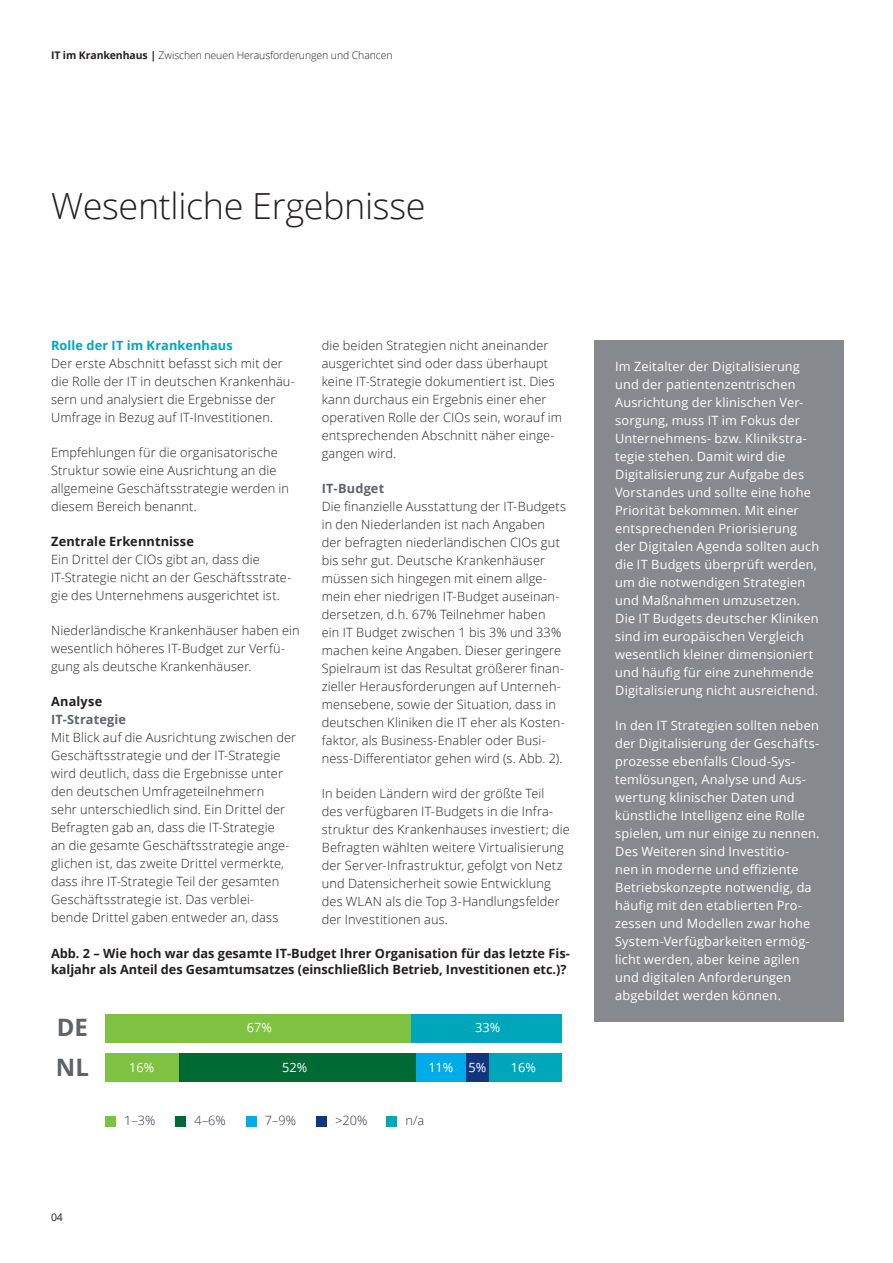
<style>
.page{position:relative;width:893px;height:1263px;background:#fff}
.page>*{position:absolute;margin:0;border:0;box-sizing:border-box;transform-origin:0 0}
.t1{font:300 36px "Open Sans";letter-spacing:-.01em;color:#231f20}
.t2{font:700 24px/39.9px "Open Sans";color:#5f6369}
.t3{font:300 12.75px/18px "Open Sans";letter-spacing:.01em;color:#231f20}
.t4{font:12.75px/18px "Open Sans";letter-spacing:.015em;color:#fff}
.t5{font:700 12.75px/16.5px "Open Sans";color:#231f20}
.t6{font:700 12.75px "Open Sans";letter-spacing:.01em;color:#00a6b9}
.t7{font:700 12.75px "Open Sans";letter-spacing:.015em;color:#5f6369}
.t8{font:300 12.75px "Open Sans";color:#323640}
.t9{font:700 12.75px "Open Sans";letter-spacing:.02em;color:#231f20}
.t10{font:300 10.5px "Open Sans";letter-spacing:-.01em;color:#231f20}
.t11{font:10.5px "Open Sans";color:#231f20}
.s1{font-weight:700}
</style>
<div class="page">
<div style="left:594px;top:340px;width:249px;height:681px;background:#868a8e"></div>
<div style="left:105px;top:1116px;width:11px;height:10px;background:#7fc241"></div>
<div style="left:175px;top:1116px;width:11px;height:10px;background:#006a35"></div>
<div style="left:246px;top:1116px;width:10px;height:10px;background:#00abe7"></div>
<div style="left:316px;top:1116px;width:11px;height:10px;background:#11367e"></div>
<div style="left:386px;top:1116px;width:11px;height:10px;background:#00a6b9"></div>
<div style="left:411px;top:1014px;width:150px;height:28px;background:#00a6b9"></div>
<div style="left:488px;top:1053px;width:73px;height:28px;background:#00a6b9"></div>
<div style="left:466px;top:1053px;width:22px;height:28px;background:#11367e"></div>
<div style="left:415px;top:1053px;width:51px;height:28px;background:#00abe7"></div>
<div style="left:178px;top:1053px;width:237px;height:28px;background:#006a35"></div>
<div style="left:105px;top:1014px;width:306px;height:28px;background:#7fc241"></div>
<div style="left:105px;top:1053px;width:73px;height:28px;background:#7fc241"></div>
<p class="t10" style="left:51px;top:48px;width:343px"><span class="s1">IT im Krankenhaus |</span> Zwischen neuen Herausforderungen und Chancen</p>
<h1 class="t1" style="left:51px;top:181px;width:376px">Wesentliche Ergebnisse</h1>
<p class="t6" style="left:51px;top:336px;width:183px">Rolle der IT im Krankenhaus</p>
<p class="t3" style="left:51px;top:354px;width:245px">Der erste Abschnitt befasst sich mit der die Rolle der IT in deutschen Krankenhäu&shy;sern und analysiert die Ergebnisse der Umfrage in Bezug auf IT-Investitionen.</p>
<p class="t3" style="left:51px;top:443px;width:240px">Empfehlungen für die organisatorische Struktur sowie eine Ausrichtung an die allgemeine Geschäftsstrategie werden in diesem Bereich benannt.</p>
<p class="t5" style="left:51px;top:533px;width:144px">Zentrale Erkenntnisse</p>
<p class="t3" style="left:51px;top:550px;width:242px">Ein Drittel der CIOs gibt an, dass die<br>IT-Strategie nicht an der Geschäftsstrate&shy;gie des Unternehmens ausgerichtet ist.</p>
<p class="t3" style="left:51px;top:621px;width:250px">Niederländische Krankenhäuser haben ein wesentlich höheres IT-Budget zur Verfü&shy;gung als deutsche Krankenhäuser.</p>
<p class="t9" style="left:51px;top:692px;width:53px">Analyse</p>
<p class="t7" style="left:51px;top:710px;width:77px">IT-Strategie</p>
<p class="t3" style="left:51px;top:728px;width:247px">Mit Blick auf die Ausrichtung zwischen der Geschäftsstrategie und der IT-Strategie wird deutlich, dass die Ergebnisse unter den deutschen Umfrageteilnehmern<br>sehr unterschiedlich sind. Ein Drittel der Befragten gab an, dass die IT-Strategie<br>an die gesamte Geschäftsstrategie ange&shy;glichen ist, das zweite Drittel vermerkte, dass ihre IT-Strategie Teil der gesamten Geschäftsstrategie ist. Das verblei-<br>bende Drittel gaben entweder an, dass</p>
<p class="t3" style="left:322px;top:336px;width:242px">die beiden Strategien nicht aneinander ausgerichtet sind oder dass überhaupt keine IT-Strategie dokumentiert ist. Dies kann durchaus ein Ergebnis einer eher operativen Rolle der CIOs sein, worauf im entsprechenden Abschnitt näher einge&shy;gangen wird.</p>
<p class="t7" style="left:322px;top:479px;width:64px">IT-Budget</p>
<p class="t3" style="left:322px;top:497px;width:246px">Die finanzielle Ausstattung der IT-Budgets in den Niederlanden ist nach Angaben der befragten niederländischen CIOs gut bis sehr gut. Deutsche Krankenhäuser müssen sich hingegen mit einem allge&shy;mein eher niedrigen IT-Budget auseinan&shy;dersetzen, d.h. 67% Teilnehmer haben ein IT Budget zwischen 1 bis 3% und 33% machen keine Angaben. Dieser geringere Spielraum ist das Resultat größerer finan&shy;zieller Herausforderungen auf Unterneh&shy;mensebene, sowie der Situation, dass in deutschen Kliniken die IT eher als Kosten&shy;faktor, als Business-Enabler oder Busi&shy;ness-Differentiator gehen wird (s. Abb. 2).</p>
<p class="t3" style="left:322px;top:784px;width:250px">In beiden Ländern wird der größte Teil<br>des verfügbaren IT-Budgets in die Infra&shy;struktur des Krankenhauses investiert; die Befragten wählten weitere Virtualisierung der Server-Infrastruktur, gefolgt von Netz und Datensicherheit sowie Entwicklung des WLAN als die Top 3-Handlungsfelder der Investitionen aus.</p>
<p class="t5" style="left:51px;top:944px;width:520px">Abb. 2 – Wie hoch war das gesamte IT-Budget Ihrer Organisation für das letzte Fis&shy;kaljahr als Anteil des Gesamtumsatzes (einschließlich Betrieb, Investitionen etc.)?</p>
<h2 class="t2" style="left:56px;top:1007px;width:35px">DE<br>NL</h2>
<p class="t11" style="left:51px;top:1210px;width:13px">04</p>
<p class="t4" style="left:247px;top:1018px;width:27px">67%</p>
<p class="t4" style="left:129px;top:1058px;width:27px">16%</p>
<p class="t4" style="left:282px;top:1058px;width:27px">52%</p>
<p class="t4" style="left:475px;top:1018px;width:27px">33%</p>
<p class="t4" style="left:428px;top:1058px;width:59px">11% 5%</p>
<p class="t4" style="left:511px;top:1058px;width:27px">16%</p>
<p class="t8" style="left:124px;top:1111px;width:33px">1–3%</p>
<p class="t8" style="left:194px;top:1111px;width:33px">4–6%</p>
<p class="t8" style="left:265px;top:1111px;width:33px">7–9%</p>
<p class="t8" style="left:335px;top:1111px;width:34px">&gt;20%</p>
<p class="t8" style="left:405px;top:1111px;width:20px">n/a</p>
<p class="t4" style="left:615px;top:357px;width:206px">Im Zeitalter der Digitalisierung und der patientenzentrischen<br>Ausrichtung der klinischen Ver&shy;sorgung, muss IT im Fokus der<br>Unternehmens- bzw. Klinikstra&shy;tegie stehen. Damit wird die<br>Digitalisierung zur Aufgabe des<br>Vorstandes und sollte eine hohe<br>Priorität bekommen. Mit einer entsprechenden Priorisierung der Digitalen Agenda sollten auch die IT Budgets überprüft werden, um die notwendigen Strategien und Maßnahmen umzusetzen.<br>Die IT Budgets deutscher Kliniken sind im europäischen Vergleich wesentlich kleiner dimensioniert und häufig für eine zunehmende<br>Digitalisierung nicht ausreichend.</p>
<p class="t4" style="left:615px;top:716px;width:206px">In den IT Strategien sollten neben der Digitalisierung der Geschäfts&shy;prozesse ebenfalls Cloud-Sys&shy;temlösungen, Analyse und Aus&shy;wertung klinischer Daten und künstliche Intelligenz eine Rolle spielen, um nur einige zu nennen.<br>Des Weiteren sind Investitio-<br>nen in moderne und effiziente<br>Betriebskonzepte notwendig, da häufig mit den etablierten Pro&shy;zessen und Modellen zwar hohe<br>System-Verfügbarkeiten ermög&shy;licht werden, aber keine agilen und digitalen Anforderungen abgebildet werden können.</p>
</div>
